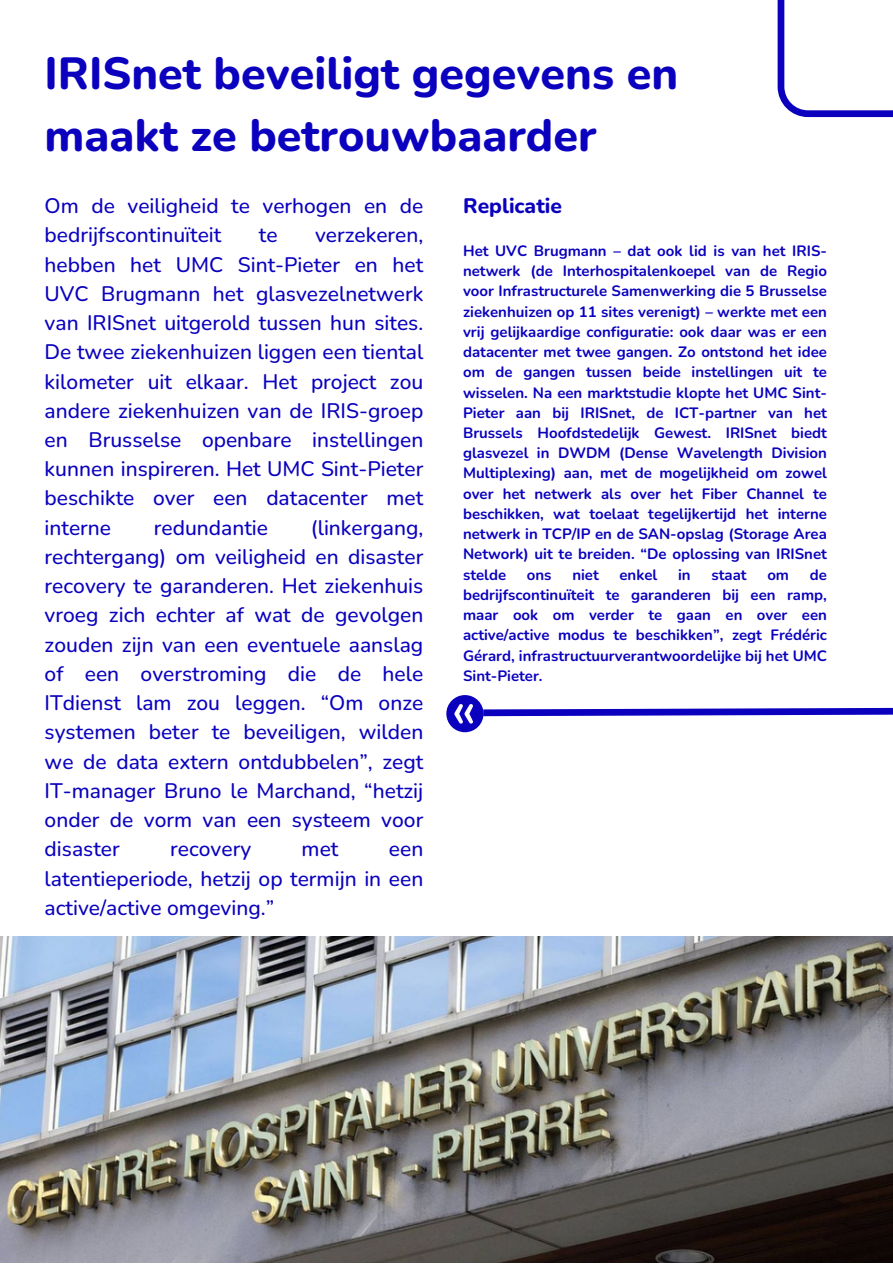
<style>
.page{position:relative;width:893px;height:1264px;background:#fff}
.page>*{position:absolute;margin:0;border:0;box-sizing:border-box;transform-origin:0 0}
.t1{font:500 54px "Nunito";color:#fff}
.t2{font:800 45px/61.8px "Nunito";color:#0a00be}
.t3{font:500 21px/29.2px "Nunito";color:#0a00be;text-align:justify}
.t4{font:800 21px "Nunito";color:#0a00be}
.t5{font:700 15px/20.2px "Nunito";color:#0a00be;text-align:justify}
</style>
<div class="page">
<img style="left:0;top:936px;width:892px;height:326px">
<svg style="left:481px;top:704px;width:411px;height:15px"></svg>
<div style="left:446px;top:695px;width:37px;height:37px;background:#0a00be;border-radius:50%"></div>
<svg style="left:777px;top:0;width:115px;height:118px"></svg>
<p class="t2" style="left:45px;top:43px;width:635px">IRISnet beveiligt gegevens en maakt ze betrouwbaarder</p>
<p class="t3" style="left:45px;top:191px;width:380px">Om de veiligheid te verhogen en de bedrijfscontinuïteit</p>
<p class="t3" style="left:45px;top:221px;width:380px;text-indent:270px">verzekeren, hebben het UMC Sint-Pieter en het UVC Brugmann het glasvezelnetwerk van IRISnet uitgerold tussen hun sites.<br>De twee ziekenhuizen liggen een tiental kilometer uit elkaar. Het project zou andere ziekenhuizen van de IRIS-groep en Brusselse openbare instellingen kunnen inspireren. Het UMC Sint-Pieter beschikte over een datacenter met interne</p>
<p class="t3" style="left:259px;top:221px;width:20px">te</p>
<p class="t3" style="left:45px;top:513px;width:380px;text-indent:266px">(linkergang, rechtergang) om veiligheid en disaster recovery te garanderen. Het ziekenhuis vroeg zich echter af wat de gevolgen zouden zijn van een eventuele aanslag of een overstroming die de hele ITdienst lam zou leggen. “Om onze systemen beter te beveiligen, wilden we de data extern ontdubbelen”, zegt IT-manager Bruno le Marchand, “hetzij onder de vorm van een systeem voor disaster</p>
<p class="t3" style="left:154px;top:513px;width:116px">redundantie</p>
<p class="t3" style="left:170px;top:834px;width:82px">recovery</p>
<p class="t3" style="left:301px;top:834px;width:38px">met</p>
<p class="t3" style="left:45px;top:834px;width:380px;text-indent:344px">een latentieperiode, hetzij op termijn in een active/active omgeving.”</p>
<p class="t4" style="left:463px;top:192px;width:100px">Replicatie</p>
<p class="t5" style="left:463px;top:241px;width:365px">Het UVC Brugmann – dat ook lid is van het IRIS&shy;netwerk (de Interhospitalenkoepel van de Regio voor Infrastructurele Samenwerking die 5 Brusselse ziekenhuizen op 11 sites verenigt) – werkte met een vrij gelijkaardige configuratie: ook daar was er een datacenter met twee gangen. Zo ontstond het idee om de gangen tussen beide instellingen uit te wisselen. Na een marktstudie klopte het UMC Sint-Pieter aan bij IRISnet, de ICT-partner van het Brussels Hoofdstedelijk Gewest. IRISnet biedt glasvezel in DWDM (Dense Wavelength Division Multiplexing) aan, met de mogelijkheid om zowel over het netwerk als over het Fiber Channel te beschikken, wat toelaat tegelijkertijd het interne netwerk in TCP/IP en de SAN-opslag (Storage Area Network) uit te breiden. “De oplossing van IRISnet stelde</p>
<p class="t5" style="left:527px;top:564px;width:26px">ons</p>
<p class="t5" style="left:572px;top:564px;width:28px">niet</p>
<p class="t5" style="left:619px;top:564px;width:39px">enkel</p>
<p class="t5" style="left:678px;top:564px;width:14px">in</p>
<p class="t5" style="left:711px;top:564px;width:37px">staat</p>
<p class="t5" style="left:767px;top:564px;width:23px">om</p>
<p class="t5" style="left:463px;top:564px;width:365px;text-indent:347px">de bedrijfscontinuïteit te garanderen bij een ramp, maar ook om verder te gaan en over een active/active modus te beschikken”, zegt Frédéric Gérard, infrastructuurverantwoordelijke bij het UMC Sint-Pieter.</p>
<p class="t1" style="left:451px;top:673px;width:26px">«</p>
</div>
